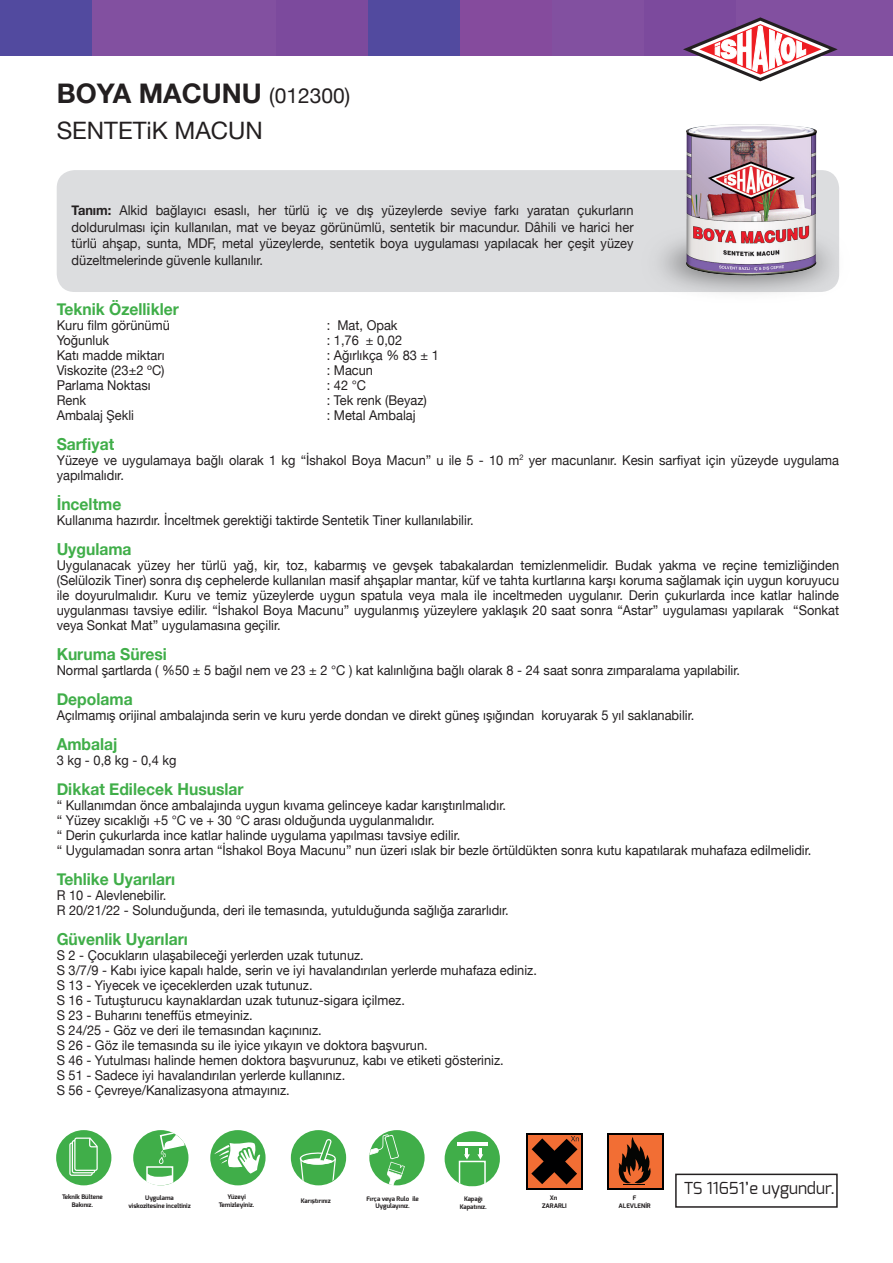
<style>
.page{position:relative;width:893px;height:1263px;background:#fff}
.page>*{position:absolute;margin:0;border:0;box-sizing:border-box;transform-origin:0 0}
.t1{font:700 27px "Helvetica Neue";color:#231f20}
.t2{font:24px "Helvetica Neue";color:#231f20}
.t3{font:700 16.5px "Helvetica Neue";color:#40ae49;scale:.95 1}
.t4{font:16.5px "Exo";color:#231f20}
.t5{font:13.5px/15px "Helvetica Neue";color:#231f20;scale:.95 1}
.t6{font:700 6.3px/7.5px "Exo";color:#231f20;text-align:center}
.s1{font-weight:400;font-size:21px}
.s2{font-weight:700}
</style>
<div class="page">
<div style="left:57px;top:170px;width:782px;height:122px;background:#dcdddf;border-radius:18px"></div>
<img style="left:660px;top:213px;width:179px;height:80px">
<img style="left:686px;top:124px;width:84px;height:152px">
<div style="left:369px;top:1130px;width:56px;height:55px;background:#40ae49;border-radius:50%"></div>
<div style="left:291px;top:1130px;width:55px;height:55px;background:#40ae49;border-radius:50%"></div>
<svg style="left:300px;top:1139px;width:36px;height:46px"></svg>
<div style="left:133px;top:1130px;width:55px;height:55px;background:#40ae49;border-radius:50%"></div>
<svg style="left:146px;top:1130px;width:40px;height:56px"></svg>
<div style="left:56px;top:1130px;width:55px;height:55px;background:#40ae49;border-radius:50%"></div>
<svg style="left:69px;top:1137px;width:29px;height:39px"></svg>
<div style="left:210px;top:1130px;width:56px;height:55px;background:#40ae49;border-radius:50%"></div>
<svg style="left:214px;top:1142px;width:46px;height:31px"></svg>
<div style="left:526px;top:1133px;width:57px;height:56px;background:#000001"></div>
<div style="left:528px;top:1135px;width:53px;height:53px;background:#f26e34"></div>
<svg style="left:531px;top:1136px;width:48px;height:48px"></svg>
<div style="left:607px;top:1133px;width:57px;height:56px;background:#000001"></div>
<div style="left:609px;top:1135px;width:53px;height:53px;background:#f26e34"></div>
<svg style="left:618px;top:1137px;width:33px;height:48px"></svg>
<div style="left:445px;top:1131px;width:55px;height:55px;background:#40ae49;border-radius:50%"></div>
<div style="left:459px;top:1161px;width:27px;height:26px;border:2px solid #fff"></div>
<svg style="left:458px;top:1143px;width:30px;height:16px"></svg>
<svg style="left:369px;top:1134px;width:36px;height:51px"></svg>
<div style="left:675px;top:1173px;width:163px;height:35px;border:2px solid #231f20"></div>
<div style="left:0;top:0;width:92px;height:55px;background:#524a9f"></div>
<div style="left:92px;top:0;width:92px;height:55px;background:#8250a0"></div>
<div style="left:184px;top:0;width:92px;height:55px;background:#8250a0"></div>
<div style="left:276px;top:0;width:92px;height:55px;background:#7c4a9d"></div>
<div style="left:368px;top:0;width:92px;height:55px;background:#524a9f"></div>
<div style="left:827px;top:0;width:66px;height:55px;background:#8250a0"></div>
<div style="left:736px;top:0;width:91px;height:55px;background:#8250a0"></div>
<div style="left:644px;top:0;width:92px;height:55px;background:#7c4a9d"></div>
<div style="left:552px;top:0;width:92px;height:55px;background:#8250a0"></div>
<div style="left:460px;top:0;width:92px;height:55px;background:#854b9d"></div>
<svg style="left:683px;top:17px;width:155px;height:64px"></svg>
<h1 class="t1" style="left:57px;top:72px;width:295px">BOYA MACUNU <span class="s1">(012300)</span></h1>
<h2 class="t2" style="left:57px;top:113px;width:208px">SENTETiK MACUN</h2>
<p class="t5" style="left:72px;top:203px;width:593px;line-height:16.5px;text-align:justify"><span class="s2">Tanım:</span> Alkid bağlayıcı esaslı, her türlü iç ve dış yüzeylerde seviye farkı yaratan çukurların doldurulması için kullanılan, mat ve beyaz görünümlü, sentetik bir macundur. Dâhili ve harici her türlü ahşap, sunta, MDF, metal yüzeylerde, sentetik boya uygulaması yapılacak her çeşit yüzey düzeltmelerinde güvenle kullanılır.</p>
<p class="t3" style="left:57px;top:296px;width:130px">Teknik Özellikler</p>
<p class="t5" style="left:57px;top:318px;width:121px">Kuru film görünümü</p>
<p class="t5" style="left:327px;top:318px;width:76px">: Mat, Opak</p>
<p class="t5" style="left:57px;top:333px;width:57px">Yoğunluk</p>
<p class="t5" style="left:327px;top:333px;width:81px">: 1,76 ± 0,02</p>
<p class="t5" style="left:57px;top:348px;width:115px">Katı madde miktarı</p>
<p class="t5" style="left:327px;top:348px;width:120px">: Ağırlıkça % 83 ± 1</p>
<p class="t5" style="left:57px;top:363px;width:115px">Viskozite (23±2 ºC)</p>
<p class="t5" style="left:327px;top:363px;width:50px">: Macun</p>
<p class="t5" style="left:57px;top:378px;width:101px">Parlama Noktası</p>
<p class="t5" style="left:327px;top:378px;width:43px">: 42 °C</p>
<p class="t5" style="left:57px;top:393px;width:33px">Renk</p>
<p class="t5" style="left:327px;top:393px;width:107px">: Tek renk (Beyaz)</p>
<p class="t5" style="left:57px;top:408px;width:83px">Ambalaj Şekli</p>
<p class="t5" style="left:327px;top:408px;width:95px">: Metal Ambalaj</p>
<p class="t3" style="left:57px;top:431px;width:62px">Sarfiyat</p>
<p class="t5" style="left:57px;top:453px;width:825px">Yüzeye ve uygulamaya bağlı olarak 1 kg “İshakol Boya Macun” u ile 5 - 10 m<sup>2</sup> yer macunlanır. Kesin sarfiyat için yüzeyde uygulama yapılmalıdır.</p>
<p class="t3" style="left:57px;top:491px;width:70px">İnceltme</p>
<p class="t5" style="left:57px;top:513px;width:440px">Kullanıma hazırdır. İnceltmek gerektiği taktirde Sentetik Tiner kullanılabilir.</p>
<p class="t3" style="left:57px;top:536px;width:80px">Uygulama</p>
<p class="t5" style="left:57px;top:558px;width:825px;text-align:justify">Uygulanacak yüzey her türlü yağ, kir, toz, kabarmış ve gevşek tabakalardan temizlenmelidir. Budak yakma ve reçine temizliğinden (Selülozik Tiner) sonra dış cephelerde kullanılan masif ahşaplar mantar, küf ve tahta kurtlarına karşı koruma sağlamak için uygun koruyucu ile doyurulmalıdır. Kuru ve temiz yüzeylerde uygun spatula veya mala ile inceltmeden uygulanır. Derin çukurlarda ince katlar halinde uygulanması tavsiye edilir. “İshakol Boya Macunu” uygulanmış yüzeylere yaklaşık 20 saat sonra “Astar” uygulaması yapılarak “Sonkat veya Sonkat Mat” uygulamasına geçilir.</p>
<p class="t3" style="left:57px;top:641px;width:118px">Kuruma Süresi</p>
<p class="t5" style="left:57px;top:663px;width:721px">Normal şartlarda ( %50 ± 5 bağıl nem ve 23 ± 2 °C ) kat kalınlığına bağlı olarak 8 - 24 saat sonra zımparalama yapılabilir.</p>
<p class="t3" style="left:57px;top:686px;width:82px">Depolama</p>
<p class="t5" style="left:57px;top:708px;width:673px">Açılmamış orijinal ambalajında serin ve kuru yerde dondan ve direkt güneş ışığından koruyarak 5 yıl saklanabilir.</p>
<p class="t3" style="left:57px;top:731px;width:66px">Ambalaj</p>
<p class="t5" style="left:57px;top:753px;width:128px">3 kg - 0,8 kg - 0,4 kg</p>
<p class="t3" style="left:57px;top:776px;width:198px">Dikkat Edilecek Hususlar</p>
<p class="t5" style="left:57px;top:798px;width:796px">“ Kullanımdan önce ambalajında uygun kıvama gelinceye kadar karıştırılmalıdır.<br>“ Yüzey sıcaklığı +5 °C ve + 30 °C arası olduğunda uygulanmalıdır.<br>“ Derin çukurlarda ince katlar halinde uygulama yapılması tavsiye edilir.<br>“ Uygulamadan sonra artan “İshakol Boya Macunu” nun üzeri ıslak bir bezle örtüldükten sonra kutu kapatılarak muhafaza edilmelidir.</p>
<p class="t3" style="left:57px;top:866px;width:126px">Tehlike Uyarıları</p>
<p class="t5" style="left:57px;top:888px;width:477px">R 10 - Alevlenebilir.<br>R 20/21/22 - Solunduğunda, deri ile temasında, yutulduğunda sağlığa zararlıdır.</p>
<p class="t3" style="left:57px;top:926px;width:140px">Güvenlik Uyarıları</p>
<p class="t5" style="left:57px;top:948px;width:507px">S 2 - Çocukların ulaşabileceği yerlerden uzak tutunuz.<br>S 3/7/9 - Kabı iyice kapalı halde, serin ve iyi havalandırılan yerlerde muhafaza ediniz.<br>S 13 - Yiyecek ve içeceklerden uzak tutunuz.<br>S 16 - Tutuşturucu kaynaklardan uzak tutunuz-sigara içilmez.<br>S 23 - Buharını teneffüs etmeyiniz.<br>S 24/25 - Göz ve deri ile temasından kaçınınız.<br>S 26 - Göz ile temasında su ile iyice yıkayın ve doktora başvurun.<br>S 46 - Yutulması halinde hemen doktora başvurunuz, kabı ve etiketi gösteriniz.<br>S 51 - Sadece iyi havalandırılan yerlerde kullanınız.<br>S 56 - Çevreye/Kanalizasyona atmayınız.</p>
<p class="t6" style="left:62px;top:1193px;width:42px">Teknik Bültene<br>Bakınız.</p>
<p class="t6" style="left:219px;top:1193px;width:37px">Yüzeyi<br>Temizleyiniz.</p>
<p class="t6" style="left:128px;top:1194px;width:64px">Uygulama viskozitesine inceltiniz</p>
<p class="t6" style="left:460px;top:1195px;width:29px">Kapağı<br>Kapatınız.</p>
<p class="t6" style="left:301px;top:1197px;width:31px">Karıştırınız</p>
<p class="t6" style="left:542px;top:1194px;width:26px">Xn<br>ZARARLI</p>
<p class="t6" style="left:619px;top:1194px;width:34px">F<br>ALEVLENİR</p>
<p class="t6" style="left:366px;top:1195px;width:54px">Fırça veya Rulo ile<br>Uygulayınız.</p>
<p class="t4" style="left:684px;top:1178px;width:152px">TS 11651’e uygundur.</p>
</div>
